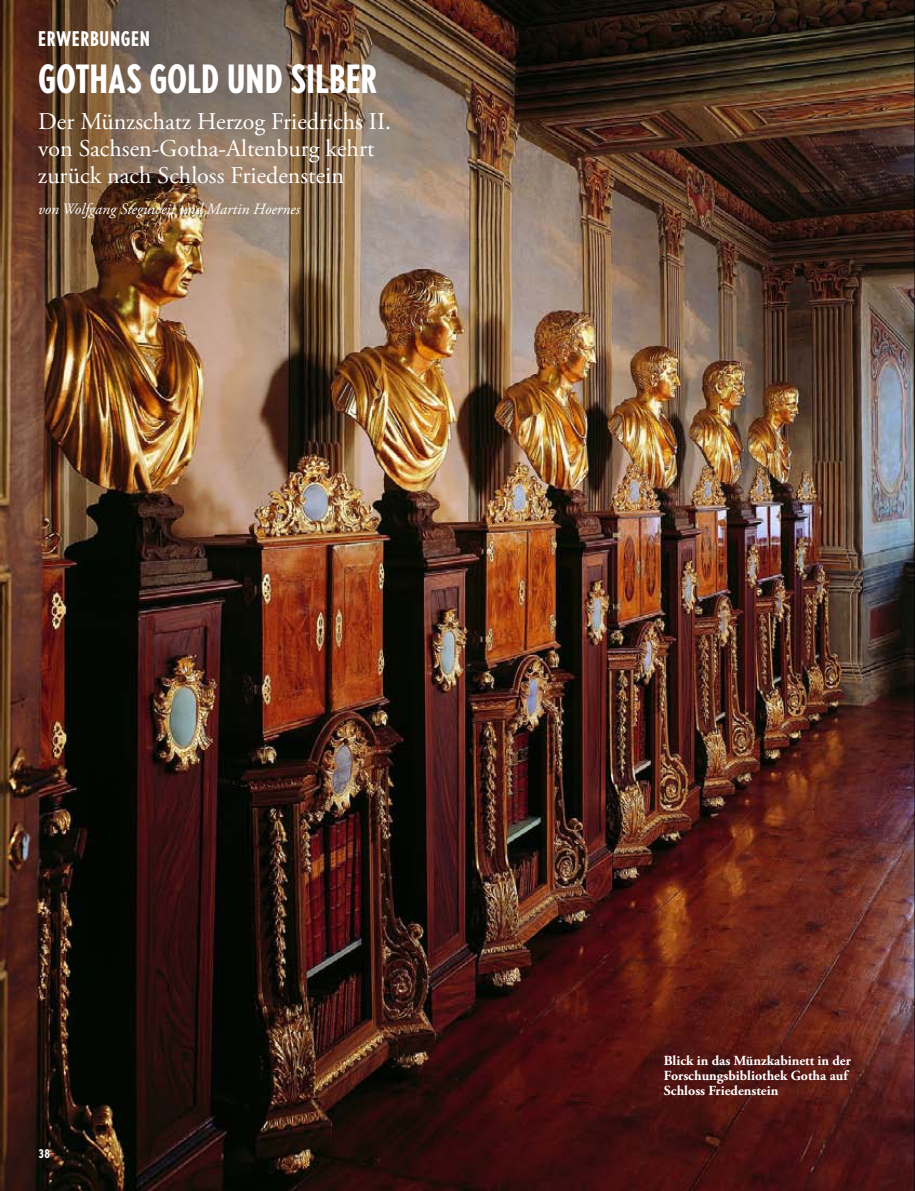
<style>
.page{position:relative;width:915px;height:1191px;background:#fff}
.page>*{position:absolute;margin:0;border:0;box-sizing:border-box;transform-origin:0 0}
.t1{font:700 condensed 39px "Nobel";letter-spacing:-.06em;color:#fff;scale:.95 1}
.t2{font:24px/27px "Adobe Garamond Pro";color:#fff}
.t3{font:700 condensed 20.25px "Nobel";letter-spacing:-.025em;color:#fff}
.t4{font:italic 15.75px "Adobe Garamond Pro";color:#fff}
.t5{font:700 13.8px/15px "Adobe Garamond Pro";color:#fff}
.t6{font:700 condensed 12px "Nobel";color:#fff}
</style>
<div class="page">
<img style="left:0;top:0;width:914px;height:1191px">
<hr style="left:914px;top:0;width:1px;height:1191px;background:#000">
<p class="t3" style="left:38px;top:27px;width:114px">ERWERBUNGEN</p>
<h1 class="t1" style="left:38px;top:56px;width:360px">GOTHAS GOLD UND SILBER</h1>
<p class="t2" style="left:38px;top:109px;width:354px">Der Münzschatz Herzog Friedrichs II. von Sachsen-Gotha-Altenburg kehrt zurück nach Schloss Friedenstein</p>
<p class="t4" style="left:38px;top:200px;width:263px">von Wolfgang Steguweit und Martin Hoernes</p>
<p class="t6" style="left:38px;top:1146px;width:14px">38</p>
<p class="t5" style="left:663px;top:1053px;width:188px">Blick in das Münzkabinett in der<br>Forschungsbibliothek Gotha auf<br>Schloss Friedenstein</p>
</div>
